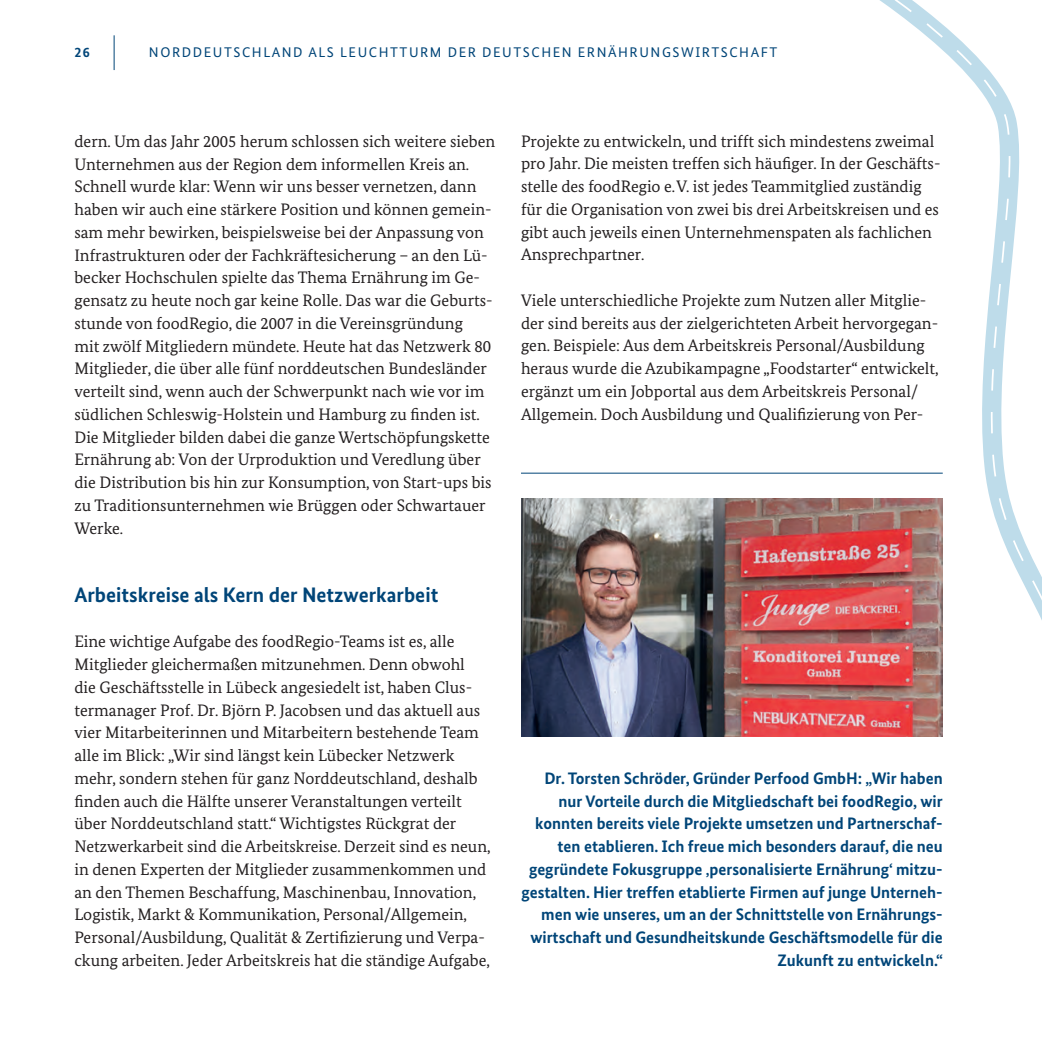
<style>
.page{position:relative;width:1042px;height:1042px;background:#fff}
.page>*{position:absolute;margin:0;border:0;box-sizing:border-box;transform-origin:0 0}
.t1{font:700 21px "Bundes Sans";color:#004578}
.t2{font:16.62px/22.8px "Bundes Serif";color:#231f20}
.t3{font:700 16.62px/22.8px "Bundes Sans";color:#004578;text-align:right}
.t4{font:14px "Bundes Sans";letter-spacing:.11em;color:#004578}
.t5{font:700 14px "Bundes Sans";color:#004578}
</style>
<div class="page">
<hr style="left:114px;top:35px;width:1px;height:35px;background:#004578">
<hr style="left:521px;top:473px;width:422px;height:1px;background:#004578">
<img style="left:521px;top:499px;width:296px;height:237px">
<svg style="left:817px;top:102px;width:203px;height:635px"></svg>
<svg style="left:1010px;top:154px;width:1px;height:292px"></svg>
<svg style="left:997px;top:496px;width:45px;height:241px"></svg>
<svg style="left:835px;top:0;width:175px;height:478px"></svg>
<p class="t5" style="left:74px;top:44px;width:17px">26</p>
<p class="t4" style="left:149px;top:44px;width:630px">NORDDEUTSCHLAND ALS LEUCHTTURM DER DEUTSCHEN ERNÄHRUNGSWIRTSCHAFT</p>
<p class="t2" style="left:74px;top:130px;width:422px">dern. Um das Jahr 2005 herum schlossen sich weitere sieben Unternehmen aus der Region dem informellen Kreis an.<br>Schnell wurde klar: Wenn wir uns besser vernetzen, dann haben wir auch eine stärkere Position und können gemein&shy;sam mehr bewirken, beispielsweise bei der Anpassung von Infrastrukturen oder der Fachkräftesicherung – an den Lü&shy;becker Hochschulen spielte das Thema Ernährung im Ge&shy;gensatz zu heute noch gar keine Rolle. Das war die Geburts&shy;stunde von foodRegio, die 2007 in die Vereinsgründung<br>mit zwölf Mitgliedern mündete. Heute hat das Netzwerk 80<br>Mitglieder, die über alle fünf norddeutschen Bundesländer verteilt sind, wenn auch der Schwerpunkt nach wie vor im südlichen Schleswig-Holstein und Hamburg zu finden ist.<br>Die Mitglieder bilden dabei die ganze Wertschöpfungskette Ernährung ab: Von der Urproduktion und Veredlung über die Distribution bis hin zur Konsumption, von Start-ups bis zu Traditionsunternehmen wie Brüggen oder Schwartauer Werke.</p>
<h2 class="t1" style="left:74px;top:582px;width:365px">Arbeitskreise als Kern der Netzwerkarbeit</h2>
<p class="t2" style="left:74px;top:630px;width:418px">Eine wichtige Aufgabe des foodRegio-Teams ist es, alle Mitglieder gleichermaßen mitzunehmen. Denn obwohl<br>die Geschäftsstelle in Lübeck angesiedelt ist, haben Clus&shy;termanager Prof. Dr. Björn P. Jacobsen und das aktuell aus vier Mitarbeiterinnen und Mitarbeitern bestehende Team alle im Blick: „Wir sind längst kein Lübecker Netzwerk mehr, sondern stehen für ganz Norddeutschland, deshalb finden auch die Hälfte unserer Veranstaltungen verteilt über Norddeutschland statt.“ Wichtigstes Rückgrat der Netzwerkarbeit sind die Arbeitskreise. Derzeit sind es neun, in denen Experten der Mitglieder zusammenkommen und an den Themen Beschaffung, Maschinenbau, Innovation, Logistik, Markt &amp; Kommunikation, Personal/Allgemein, Personal/Ausbildung, Qualität &amp; Zertifizierung und Verpa&shy;ckung arbeiten. Jeder Arbeitskreis hat die ständige Aufgabe,</p>
<p class="t2" style="left:521px;top:129px;width:420px">Projekte zu entwickeln, und trifft sich mindestens zweimal pro Jahr. Die meisten treffen sich häufiger. In der Geschäfts&shy;stelle des foodRegio e.V. ist jedes Teammitglied zuständig für die Organisation von zwei bis drei Arbeitskreisen und es gibt auch jeweils einen Unternehmenspaten als fachlichen Ansprechpartner.</p>
<p class="t2" style="left:521px;top:289px;width:419px">Viele unterschiedliche Projekte zum Nutzen aller Mitglie&shy;der sind bereits aus der zielgerichteten Arbeit hervorgegan&shy;gen. Beispiele: Aus dem Arbeitskreis Personal/Ausbildung heraus wurde die Azubikampagne „Foodstarter“ entwickelt, ergänzt um ein Jobportal aus dem Arbeitskreis Personal/ Allgemein. Doch Ausbildung und Qualifizierung von Per-</p>
<p class="t3" style="left:521px;top:766px;width:423px">Dr. Torsten Schröder, Gründer Perfood GmbH: „Wir haben nur Vorteile durch die Mitgliedschaft bei foodRegio, wir konnten bereits viele Projekte umsetzen und Partnerschaf&shy;ten etablieren. Ich freue mich besonders darauf, die neu gegründete Fokusgruppe ‚personalisierte Ernährung‘ mitzu&shy;gestalten. Hier treffen etablierte Firmen auf junge Unterneh&shy;men wie unseres, um an der Schnittstelle von Ernährungs&shy;wirtschaft und Gesundheitskunde Geschäftsmodelle für die Zukunft zu entwickeln.“</p>
</div>
